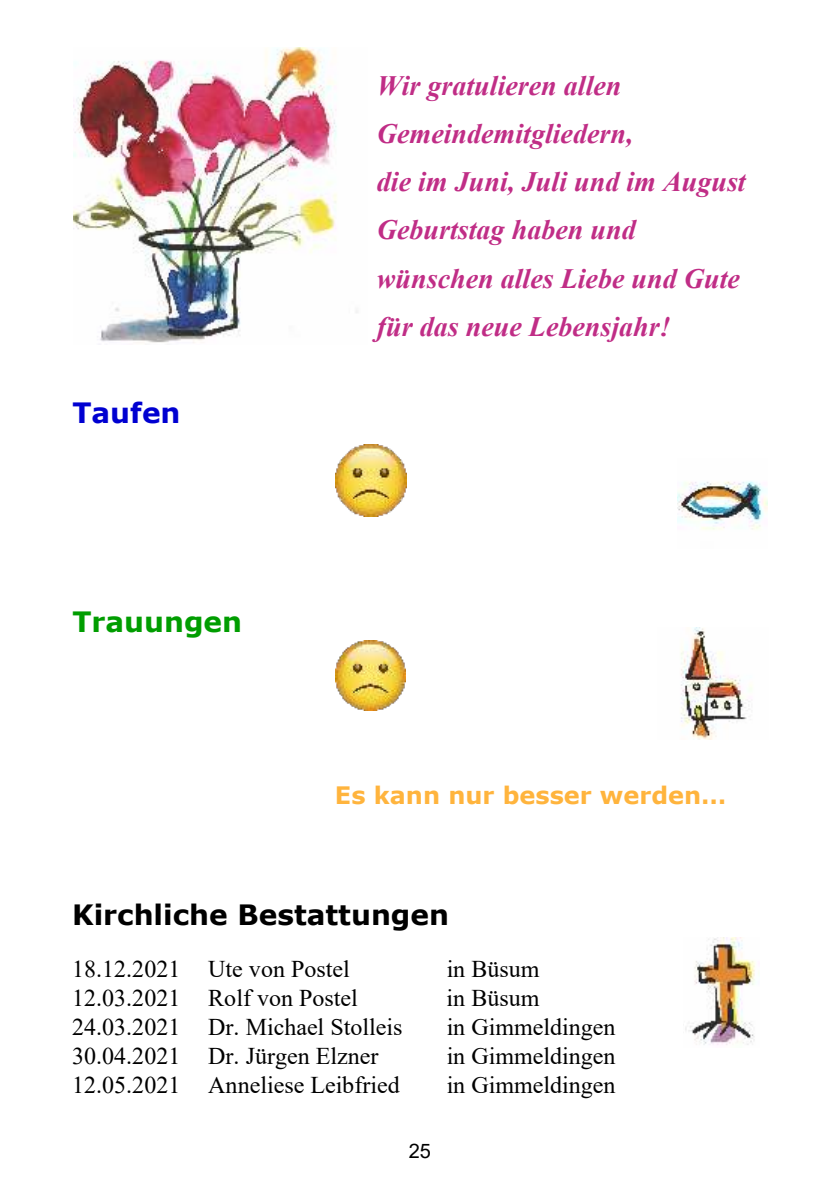
<style>
.page{position:relative;width:840px;height:1191px;background:#fff}
.page>*{position:absolute;margin:0;border:0;box-sizing:border-box;transform-origin:0 0}
.t1{font:italic 700 28px/48.2px "Times New Roman";color:#c02d86}
.t2{font:700 28px "Verdana";color:#000}
.t3{font:700 28px "Verdana";color:#009d00}
.t4{font:700 28px "Verdana";color:#0000d1}
.t5{font:24px "Times New Roman";color:#000}
.t6{font:700 24px "Verdana";color:#ffb43d}
.t7{font:20px "Arial";color:#000}
</style>
<div class="page">
<img style="left:74px;top:47px;width:284px;height:296px">
<img style="left:685px;top:938px;width:71px;height:107px">
<img style="left:677px;top:481px;width:90px;height:49px">
<img style="left:681px;top:628px;width:71px;height:111px">
<img style="left:335px;top:445px;width:71px;height:71px">
<img style="left:335px;top:640px;width:70px;height:71px">
<p class="t4" style="left:72px;top:401px;width:110px">Taufen</p>
<p class="t3" style="left:72px;top:611px;width:171px">Trauungen</p>
<p class="t1" style="left:376px;top:64px;width:370px">Wir gratulieren allen<br>Gemeindemitgliedern,<br>die im Juni, Juli und im August<br>Geburtstag haben und wünschen alles Liebe und Gute für das neue Lebensjahr!</p>
<p class="t6" style="left:335px;top:786px;width:392px">Es kann nur besser werden…</p>
<p class="t2" style="left:72px;top:903px;width:378px">Kirchliche Bestattungen</p>
<p class="t5" style="left:72px;top:960px;width:279px">18.12.2021 Ute von Postel</p>
<p class="t5" style="left:446px;top:960px;width:94px">in Büsum</p>
<p class="t5" style="left:72px;top:989px;width:287px">12.03.2021 Rolf von Postel</p>
<p class="t5" style="left:446px;top:989px;width:94px">in Büsum</p>
<p class="t5" style="left:72px;top:1018px;width:331px">24.03.2021 Dr. Michael Stolleis</p>
<p class="t5" style="left:446px;top:1018px;width:170px">in Gimmeldingen</p>
<p class="t5" style="left:72px;top:1047px;width:308px">30.04.2021 Dr. Jürgen Elzner</p>
<p class="t5" style="left:446px;top:1047px;width:170px">in Gimmeldingen</p>
<p class="t5" style="left:72px;top:1076px;width:329px">12.05.2021 Anneliese Leibfried</p>
<p class="t5" style="left:446px;top:1076px;width:170px">in Gimmeldingen</p>
<p class="t7" style="left:408px;top:1143px;width:24px">25</p>
</div>
